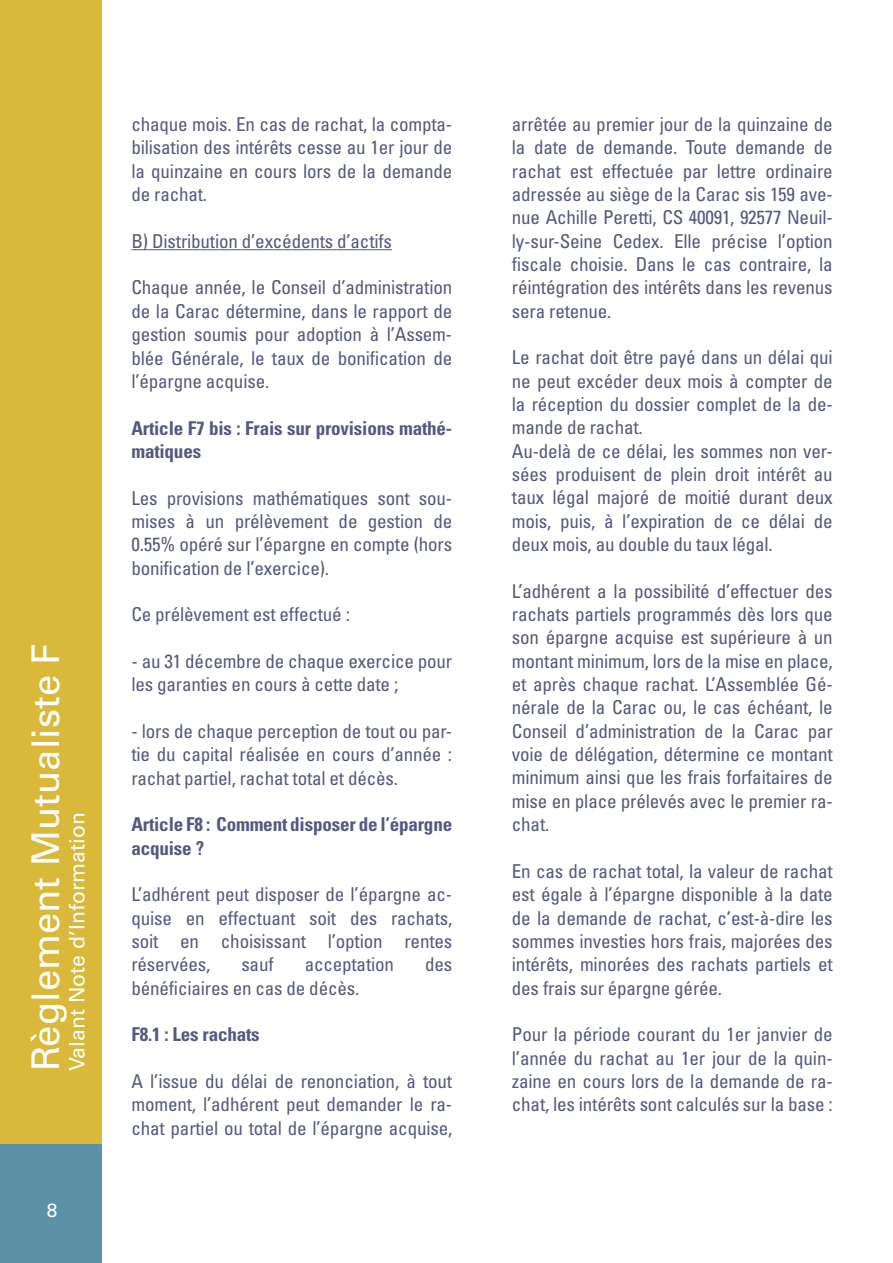
<style>
.page{position:relative;width:893px;height:1263px;background:#fff}
.page>*{position:absolute;margin:0;border:0;box-sizing:border-box;transform-origin:0 0}
.t1{font:38.25px "Univers LT Std";color:#fff}
.t2{font:21.15px "Univers LT Std";color:#fff}
.t3{font:condensed 19.05px/23.4px "Univers LT Std";letter-spacing:-.01em;color:#55587f;text-align:justify}
.t4{font:700 condensed 19.05px/23.4px "Univers LT Std";letter-spacing:-.01em;color:#55587f}
.t5{font:19.05px "Univers LT Std";color:#fff}
</style>
<div class="page">
<div style="left:0;top:1144px;width:102px;height:119px;background:#5d91a7"></div>
<hr style="left:131px;top:249px;width:261px;height:1px;background:#55587f">
<div style="left:0;top:0;width:102px;height:1143px;background:#d9b83a"></div>
<p class="t1" style="left:23px;top:1071px;width:429px;rotate:-90deg">Règlement Mutualiste F</p>
<p class="t2" style="left:65px;top:1071px;width:260px;rotate:-90deg">Valant Note d’Information</p>
<p class="t5" style="left:47px;top:1199px;width:12px">8</p>
<p class="t3" style="left:131px;top:112px;width:322px">chaque mois. En cas de rachat, la compta&shy;bilisation des intérêts cesse au 1er jour de la quinzaine en cours lors de la demande de rachat.</p>
<p class="t3" style="left:131px;top:229px;width:262px">B) Distribution d’excédents d’actifs</p>
<p class="t3" style="left:131px;top:276px;width:322px">Chaque année, le Conseil d’administration de la Carac détermine, dans le rapport de gestion soumis pour adoption à l’Assem&shy;blée Générale, le taux de bonification de l’épargne acquise.</p>
<p class="t4" style="left:131px;top:416px;width:322px">Article F7 bis : Frais sur provisions mathé&shy;matiques</p>
<p class="t3" style="left:131px;top:486px;width:322px">Les provisions mathématiques sont sou&shy;mises à un prélèvement de gestion de 0.55% opéré sur l’épargne en compte (hors bonification de l’exercice).</p>
<p class="t3" style="left:131px;top:602px;width:220px">Ce prélèvement est effectué :</p>
<p class="t3" style="left:131px;top:649px;width:322px">- au 31 décembre de chaque exercice pour les garanties en cours à cette date ;</p>
<p class="t3" style="left:131px;top:719px;width:322px">- lors de chaque perception de tout ou par&shy;tie du capital réalisée en cours d’année : rachat partiel, rachat total et décès.</p>
<p class="t4" style="left:131px;top:813px;width:322px">Article F8 : Comment disposer de l’épargne acquise ?</p>
<p class="t3" style="left:131px;top:883px;width:322px">L’adhérent peut disposer de l’épargne ac&shy;quise en effectuant soit des rachats, soit en choisissant l’option rentes réservées,</p>
<p class="t3" style="left:241px;top:952px;width:34px">sauf</p>
<p class="t3" style="left:305px;top:952px;width:91px">acceptation</p>
<p class="t3" style="left:425px;top:952px;width:29px">des</p>
<p class="t3" style="left:131px;top:976px;width:229px">bénéficiaires en cas de décès.</p>
<p class="t4" style="left:131px;top:1023px;width:130px">F8.1 : Les rachats</p>
<p class="t3" style="left:131px;top:1069px;width:322px">A l’issue du délai de renonciation, à tout moment, l’adhérent peut demander le ra&shy;chat partiel ou total de l’épargne acquise,</p>
<p class="t3" style="left:512px;top:112px;width:322px">arrêtée au premier jour de la quinzaine de la date de demande. Toute demande de rachat est effectuée par lettre ordinaire adressée au siège de la Carac sis 159 ave&shy;nue Achille Peretti, CS 40091, 92577 Neuil&shy;ly-sur-Seine Cedex. Elle précise l’option fiscale choisie. Dans le cas contraire, la réintégration des intérêts dans les revenus sera retenue.</p>
<p class="t3" style="left:512px;top:346px;width:322px;text-align:left">Le rachat doit être payé dans un délai qui ne peut excéder deux mois à compter de la réception du dossier complet de la de&shy;mande de rachat.<br>Au-delà de ce délai, les sommes non ver&shy;sées produisent de plein droit intérêt au taux légal majoré de moitié durant deux mois, puis, à l’expiration de ce délai de deux mois, au double du taux légal.</p>
<p class="t3" style="left:512px;top:579px;width:322px">L’adhérent a la possibilité d’effectuer des rachats partiels programmés dès lors que son épargne acquise est supérieure à un montant minimum, lors de la mise en place, et après chaque rachat. L’Assemblée Gé&shy;nérale de la Carac ou, le cas échéant, le Conseil d’administration de la Carac par voie de délégation, détermine ce montant minimum ainsi que les frais forfaitaires de mise en place prélevés avec le premier ra&shy;chat.</p>
<p class="t3" style="left:512px;top:859px;width:322px">En cas de rachat total, la valeur de rachat est égale à l’épargne disponible à la date de la demande de rachat, c’est-à-dire les sommes investies hors frais, majorées des intérêts, minorées des rachats partiels et des frais sur épargne gérée.</p>
<p class="t3" style="left:512px;top:1022px;width:322px">Pour la période courant du 1er janvier de l’année du rachat au 1er jour de la quin&shy;zaine en cours lors de la demande de ra&shy;chat, les intérêts sont calculés sur la base :</p>
</div>
